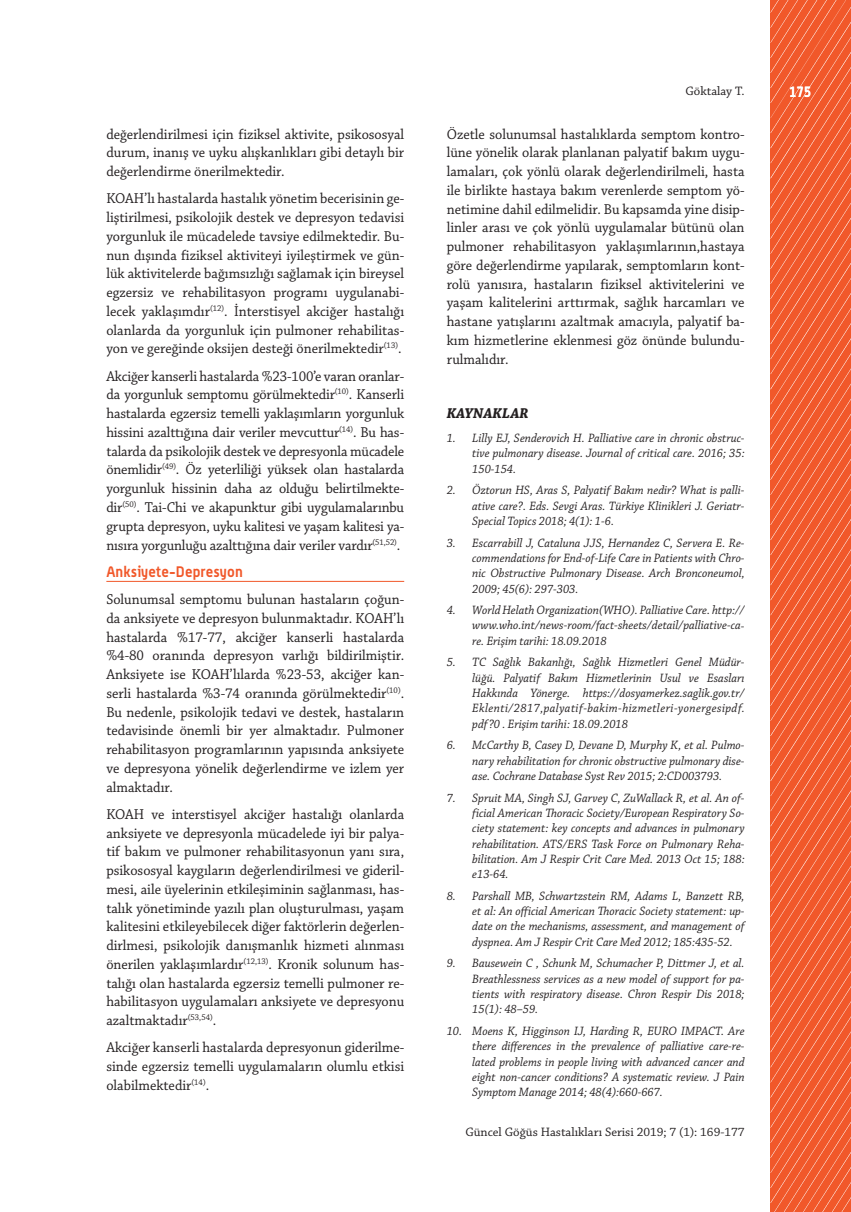
<style>
.page{position:relative;width:851px;height:1212px;background:#fff}
.page>*{position:absolute;margin:0;border:0;box-sizing:border-box;transform-origin:0 0}
.t1{font:15px/18.8px "Chaparral Pro";color:#231f20;text-align:justify;scale:.95 1}
.t2{font:700 15px "Alwyn OT";letter-spacing:.01em;color:#f1582a;scale:.95 1}
.t3{font:italic 700 15px "Chaparral Pro";color:#231f20;scale:.95 1}
.t4{font:700 15px "Alwyn OT";color:#fff;scale:.85 1}
.t5{font:12.9px "Chaparral Pro";color:#231f20}
.t6{font:italic 12.75px/15.3px "Chaparral Pro";color:#231f20;text-align:justify;scale:.95 1}
</style>
<div class="page">
<svg style="left:770px;top:0;width:80px;height:1212px;background:#f16135"></svg>
<hr style="left:106px;top:581px;width:298px;height:1px;background:#f1582a">
<p class="t1" style="left:106px;top:125px;width:315px">değerlendirilmesi için fiziksel aktivite, psikososyal durum, inanış ve uyku alışkanlıkları gibi detaylı bir değerlendirme önerilmektedir.</p>
<p class="t1" style="left:106px;top:190px;width:315px">KOAH’lı hastalarda hastalık yönetim becerisinin ge&shy;liştirilmesi, psikolojik destek ve depresyon tedavisi yorgunluk ile mücadelede tavsiye edilmektedir. Bu&shy;nun dışında fiziksel aktiviteyi iyileştirmek ve gün&shy;lük aktivitelerde bağımsızlığı sağlamak için bireysel egzersiz ve rehabilitasyon programı uygulanabi&shy;lecek yaklaşımdır<sup>(12)</sup>. İnterstisyel akciğer hastalığı olanlarda da yorgunluk için pulmoner rehabilitas&shy;yon ve gereğinde oksijen desteği önerilmektedir<sup>(13)</sup>.</p>
<p class="t1" style="left:106px;top:367px;width:315px">Akciğer kanserli hastalarda %23-100’e varan oranlar&shy;da yorgunluk semptomu görülmektedir<sup>(10)</sup>. Kanserli hastalarda egzersiz temelli yaklaşımların yorgunluk hissini azalttığına dair veriler mevcuttur<sup>(14)</sup>. Bu has&shy;talarda da psikolojik destek ve depresyonla mücadele önemlidir<sup>(49)</sup>. Öz yeterliliği yüksek olan hastalarda yorgunluk hissinin daha az olduğu belirtilmekte&shy;dir<sup>(50)</sup>. Tai-Chi ve akapunktur gibi uygulamalarınbu grupta depresyon, uyku kalitesi ve yaşam kalitesi ya&shy;nısıra yorgunluğu azalttığına dair veriler vardır<sup>(51,52)</sup>.</p>
<p class="t2" style="left:106px;top:562px;width:145px">Anksiyete-Depresyon</p>
<p class="t1" style="left:106px;top:590px;width:315px">Solunumsal semptomu bulunan hastaların çoğun&shy;da anksiyete ve depresyon bulunmaktadır. KOAH’lı hastalarda %17-77, akciğer kanserli hastalarda %4-80 oranında depresyon varlığı bildirilmiştir.<br>Anksiyete ise KOAH’lılarda %23-53, akciğer kan&shy;serli hastalarda %3-74 oranında görülmektedir<sup>(10)</sup>.<br>Bu nedenle, psikolojik tedavi ve destek, hastaların tedavisinde önemli bir yer almaktadır. Pulmoner rehabilitasyon programlarının yapısında anksiyete ve depresyona yönelik değerlendirme ve izlem yer almaktadır.</p>
<p class="t1" style="left:106px;top:805px;width:315px">KOAH ve interstisyel akciğer hastalığı olanlarda anksiyete ve depresyonla mücadelede iyi bir palya&shy;tif bakım ve pulmoner rehabilitasyonun yanı sıra, psikososyal kaygıların değerlendirilmesi ve gideril&shy;mesi, aile üyelerinin etkileşiminin sağlanması, has&shy;talık yönetiminde yazılı plan oluşturulması, yaşam kalitesini etkileyebilecek diğer faktörlerin değerlen&shy;dirlmesi, psikolojik danışmanlık hizmeti alınması önerilen yaklaşımlardır<sup>(12,13)</sup>. Kronik solunum has&shy;talığı olan hastalarda egzersiz temelli pulmoner re&shy;habilitasyon uygulamaları anksiyete ve depresyonu azaltmaktadır<sup>(53,54)</sup>.</p>
<p class="t1" style="left:106px;top:1039px;width:315px">Akciğer kanserli hastalarda depresyonun giderilme&shy;sinde egzersiz temelli uygulamaların olumlu etkisi olabilmektedir<sup>(14)</sup>.</p>
<p class="t5" style="left:685px;top:83px;width:61px">Göktalay T.</p>
<p class="t4" style="left:788px;top:82px;width:28px">175</p>
<p class="t1" style="left:446px;top:125px;width:315px">Özetle solunumsal hastalıklarda semptom kontro&shy;lüne yönelik olarak planlanan palyatif bakım uygu&shy;lamaları, çok yönlü olarak değerlendirilmeli, hasta ile birlikte hastaya bakım verenlerde semptom yö&shy;netimine dahil edilmelidir. Bu kapsamda yine disip&shy;linler arası ve çok yönlü uygulamalar bütünü olan pulmoner rehabilitasyon yaklaşımlarının,hastaya göre değerlendirme yapılarak, semptomların kont&shy;rolü yanısıra, hastaların fiziksel aktivitelerini ve yaşam kalitelerini arttırmak, sağlık harcamları ve hastane yatışlarını azaltmak amacıyla, palyatif ba&shy;kım hizmetlerine eklenmesi göz önünde bulundu&shy;rulmalıdır.</p>
<p class="t3" style="left:446px;top:405px;width:88px">KAYNAKLAR</p>
<p class="t6" style="left:472px;top:431px;width:288px;text-indent:-26px">1. Lilly EJ, Senderovich H. Palliative care in chronic obstruc&shy;tive pulmonary disease. Journal of critical care. 2016; 35:<br>150-154.</p>
<p class="t6" style="left:472px;top:483px;width:288px;text-indent:-26px">2. Öztorun HS, Aras S, Palyatif Bakım nedir? What is palli&shy;ative care?. Eds. Sevgi Aras. Türkiye Klinikleri J. Geriatr-Special Topics 2018; 4(1): 1-6.</p>
<p class="t6" style="left:472px;top:535px;width:288px;text-indent:-26px">3. Escarrabill J, Cataluna JJS, Hernandez C, Servera E. Re&shy;commendations for End-of-Life Care in Patients with Chro&shy;nic Obstructive Pulmonary Disease. Arch Bronconeumol, 2009; 45(6): 297-303.</p>
<p class="t6" style="left:472px;top:603px;width:288px;text-indent:-26px">4. World Helath Organization(WHO). Palliative Care. http:// www.who.int/news-room/fact-sheets/detail/palliative-ca&shy;re. Erişim tarihi: 18.09.2018</p>
<p class="t6" style="left:472px;top:655px;width:288px;text-indent:-26px">5. TC Sağlık Bakanlığı, Sağlık Hizmetleri Genel Müdür&shy;lüğü. Palyatif Bakım Hizmetlerinin Usul ve Esasları Hakkında Yönerge. https://dosyamerkez.saglik.gov.tr/ Eklenti/2817,palyatif-bakim-hizmetleri-yonergesipdf. pdf?0 . Erişim tarihi: 18.09.2018</p>
<p class="t6" style="left:472px;top:738px;width:288px;text-indent:-26px">6. McCarthy B, Casey D, Devane D, Murphy K, et al. Pulmo&shy;nary rehabilitation for chronic obstructive pulmonary dise&shy;ase. Cochrane Database Syst Rev 2015; 2:CD003793.</p>
<p class="t6" style="left:472px;top:790px;width:288px;text-indent:-26px">7. Spruit MA, Singh SJ, Garvey C, ZuWallack R, et al. An of&shy;ficial American Thoracic Society/European Respiratory So&shy;ciety statement: key concepts and advances in pulmonary rehabilitation. ATS/ERS Task Force on Pulmonary Reha&shy;bilitation. Am J Respir Crit Care Med. 2013 Oct 15; 188: e13-64.</p>
<p class="t6" style="left:472px;top:889px;width:288px;text-indent:-26px">8. Parshall MB, Schwartzstein RM, Adams L, Banzett RB, et al: An official American Thoracic Society statement: up&shy;date on the mechanisms, assessment, and management of dyspnea. Am J Respir Crit Care Med 2012; 185:435-52.</p>
<p class="t6" style="left:472px;top:956px;width:288px;text-indent:-26px">9. Bausewein C , Schunk M, Schumacher P, Dittmer J, et al.<br>Breathlessness services as a new model of support for pa&shy;tients with respiratory disease. Chron Respir Dis 2018; 15(1): 48–59.</p>
<p class="t6" style="left:472px;top:1024px;width:288px;text-indent:-26px">10. Moens K, Higginson IJ, Harding R, EURO IMPACT. Are there differences in the prevalence of palliative care-re&shy;lated problems in people living with advanced cancer and eight non-cancer conditions? A systematic review. J Pain Symptom Manage 2014; 48(4):660-667.</p>
<p class="t5" style="left:465px;top:1125px;width:281px">Güncel Göğüs Hastalıkları Serisi 2019; 7 (1): 169-177</p>
</div>
